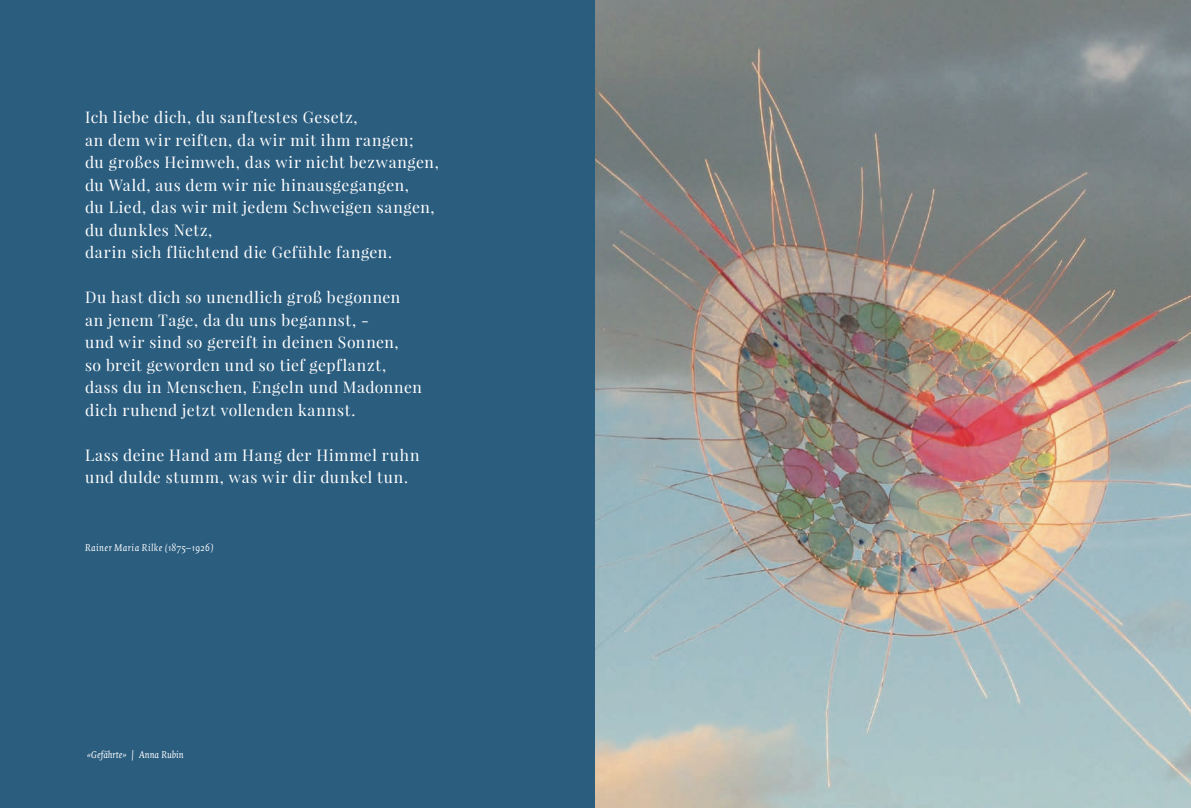
<style>
.page{position:relative;width:1191px;height:808px;background:#fff}
.page>*{position:absolute;margin:0;border:0;box-sizing:border-box;transform-origin:0 0}
.t1{font:15.75px/22.5px "Playfair Display";letter-spacing:.035em;color:#fff}
.t2{font:15.75px/22.5px "Playfair Display";letter-spacing:.055em;color:#fff}
.t3{font:italic 10.5px "Quadraat Pro";letter-spacing:.03em;color:#fff}
.t4{font:italic 10.5px "Quadraat Pro";color:#fff}
</style>
<div class="page">
<div style="left:0;top:0;width:595px;height:808px;background:#2b5d7f"></div>
<img style="left:595px;top:0;width:596px;height:808px">
<p class="t1" style="left:85px;top:106px;width:355px">Ich liebe dich, du sanftestes Gesetz,<br>an dem wir reiften, da wir mit ihm rangen;<br>du großes Heimweh, das wir nicht bezwangen, du Wald, aus dem wir nie hinausgegangen,<br>du Lied, das wir mit jedem Schweigen sangen, du dunkles Netz,<br>darin sich flüchtend die Gefühle fangen.</p>
<p class="t1" style="left:85px;top:286px;width:338px">Du hast dich so unendlich groß begonnen an jenem Tage, da du uns begannst, -<br>und wir sind so gereift in deinen Sonnen,<br>so breit geworden und so tief gepflanzt, dass du in Menschen, Engeln und Madonnen dich ruhend jetzt vollenden kannst.</p>
<p class="t2" style="left:85px;top:443px;width:336px">Lass deine Hand am Hang der Himmel ruhn und dulde stumm, was wir dir dunkel tun.</p>
<p class="t3" style="left:85px;top:540px;width:130px">Rainer Maria Rilke (1875–1926)</p>
<p class="t4" style="left:87px;top:747px;width:98px">«Gefährte» | Anna Rubin</p>
</div>
